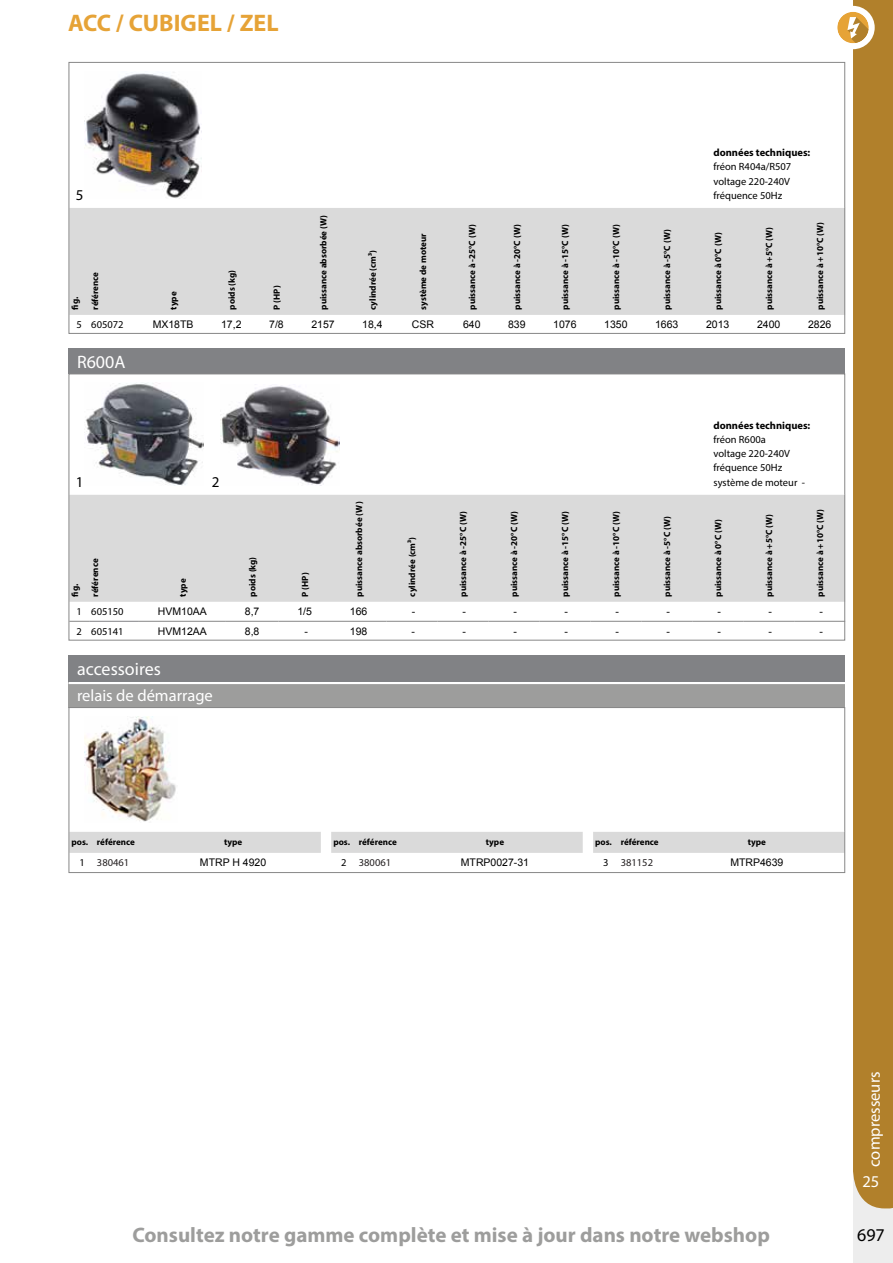
<style>
.page{position:relative;width:893px;height:1263px;background:#fff}
.page>*{position:absolute;margin:0;border:0;box-sizing:border-box;transform-origin:0 0}
.t1{font:700 24px "Myriad Pro";color:#e6a337}
.t2{font:700 21px "Myriad Pro";color:#9d9d9c}
.t3{font:18px "Myriad Pro";color:#fff}
.t4{font:18px "Myriad Pro";color:#000}
.t5{font:16.5px "Myriad Pro";color:#fff}
.t6{font:15px "Myriad Pro";color:#000}
.t7{font:10.5px "Arial";color:#000}
.t8{font:10.5px/14.2px "Myriad Pro";color:#000}
.t9{font:700 10.5px "Myriad Pro";color:#000}
.t10{font:10.5px "Myriad Pro";color:#231f20}
.t11{font:700 9px "Myriad Pro";color:#000}
.s1{color:#000}
</style>
<div class="page">
<div style="left:853px;top:0;width:40px;height:1263px;background:#ededed"></div>
<div style="left:853px;top:0;width:40px;height:1208px;background:#b1802b"></div>
<div style="left:831px;top:6px;width:44px;height:43px;background:#fff;border-radius:50%"></div>
<div style="left:837px;top:12px;width:32px;height:31px;background:#e6a337;border-radius:50%"></div>
<svg style="left:847px;top:17px;width:22px;height:26px"></svg>
<img style="left:84px;top:72px;width:117px;height:127px">
<div style="left:69px;top:62px;width:776px;height:146px;border:1px solid #878787"></div>
<div style="left:71px;top:209px;width:772px;height:106px;background:#dadada"></div>
<div style="left:69px;top:207px;width:776px;height:127px;border:1px solid #878787"></div>
<div style="left:69px;top:348px;width:776px;height:26px;background:#818285"></div>
<img style="left:85px;top:383px;width:118px;height:103px">
<img style="left:220px;top:385px;width:119px;height:101px">
<div style="left:71px;top:496px;width:772px;height:106px;background:#dadada"></div>
<svg style="left:71px;top:621px;width:18px;height:1px"></svg>
<hr style="left:139px;top:621px;width:87px;height:1px;background:#878787">
<hr style="left:226px;top:621px;width:52px;height:1px;background:#878787">
<hr style="left:278px;top:621px;width:53px;height:1px;background:#878787">
<hr style="left:331px;top:621px;width:55px;height:1px;background:#878787">
<hr style="left:386px;top:621px;width:51px;height:1px;background:#878787">
<hr style="left:437px;top:621px;width:51px;height:1px;background:#878787">
<hr style="left:488px;top:621px;width:51px;height:1px;background:#878787">
<hr style="left:539px;top:621px;width:51px;height:1px;background:#878787">
<hr style="left:590px;top:621px;width:51px;height:1px;background:#878787">
<hr style="left:641px;top:621px;width:51px;height:1px;background:#878787">
<hr style="left:692px;top:621px;width:51px;height:1px;background:#878787">
<hr style="left:743px;top:621px;width:51px;height:1px;background:#878787">
<hr style="left:794px;top:621px;width:51px;height:1px;background:#878787">
<hr style="left:89px;top:621px;width:50px;height:1px;background:#818285">
<div style="left:69px;top:655px;width:776px;height:28px;background:#818285"></div>
<div style="left:69px;top:683px;width:776px;height:24px;background:#9d9d9c"></div>
<hr style="left:69px;top:682px;width:776px;height:2px;background:#fff">
<img style="left:84px;top:716px;width:92px;height:106px">
<div style="left:69px;top:707px;width:776px;height:125px;border:1px solid #878787"></div>
<div style="left:71px;top:833px;width:250px;height:20px;background:#dadada"></div>
<div style="left:331px;top:833px;width:252px;height:20px;background:#dadada"></div>
<div style="left:593px;top:833px;width:250px;height:20px;background:#dadada"></div>
<div style="left:69px;top:831px;width:776px;height:42px;border:1px solid #878787"></div>
<h1 class="t1" style="left:68px;top:7px;width:212px">ACC / CUBIGEL / ZEL</h1>
<h3 class="t6" style="left:76px;top:186px;width:9px">5</h3>
<p class="t11" style="left:69px;top:310px;width:14px;rotate:-90deg">fig.</p>
<p class="t11" style="left:89px;top:310px;width:39px;rotate:-90deg">référence</p>
<p class="t11" style="left:168px;top:310px;width:20px;rotate:-90deg">type</p>
<p class="t11" style="left:226px;top:310px;width:41px;rotate:-90deg">poids (kg)</p>
<p class="t11" style="left:271px;top:310px;width:26px;rotate:-90deg">P (HP)</p>
<p class="t11" style="left:317px;top:310px;width:96px;rotate:-90deg">puissance absorbée (W)</p>
<p class="t11" style="left:367px;top:310px;width:61px;rotate:-90deg">cylindrée (cm³)</p>
<p class="t9" style="left:713px;top:146px;width:98px">données techniques:</p>
<p class="t8" style="left:713px;top:160px;width:79px">fréon R404a/R507 voltage 220-240V fréquence 50Hz</p>
<p class="t11" style="left:417px;top:310px;width:78px;rotate:-90deg">système de moteur</p>
<p class="t11" style="left:466px;top:310px;width:87px;rotate:-90deg">puissance à -25°C (W)</p>
<p class="t11" style="left:511px;top:310px;width:87px;rotate:-90deg">puissance à -20°C (W)</p>
<p class="t11" style="left:559px;top:310px;width:87px;rotate:-90deg">puissance à -15°C (W)</p>
<p class="t11" style="left:610px;top:310px;width:87px;rotate:-90deg">puissance à -10°C (W)</p>
<p class="t11" style="left:661px;top:310px;width:82px;rotate:-90deg">puissance à -5°C (W)</p>
<p class="t11" style="left:712px;top:310px;width:79px;rotate:-90deg">puissance à 0°C (W)</p>
<p class="t11" style="left:763px;top:310px;width:84px;rotate:-90deg">puissance à +5°C (W)</p>
<p class="t11" style="left:814px;top:310px;width:89px;rotate:-90deg">puissance à +10°C (W)</p>
<p class="t8" style="left:77px;top:318px;width:49px">5 605072</p>
<p class="t7" style="left:153px;top:318px;width:42px">MX18TB</p>
<p class="t7" style="left:221px;top:318px;width:22px">17,2</p>
<p class="t7" style="left:269px;top:318px;width:16px">7/8</p>
<p class="t7" style="left:311px;top:318px;width:25px">2157</p>
<p class="t7" style="left:362px;top:318px;width:22px">18,4</p>
<p class="t7" style="left:412px;top:318px;width:24px">CSR</p>
<p class="t7" style="left:463px;top:318px;width:19px">640</p>
<p class="t7" style="left:508px;top:318px;width:19px">839</p>
<p class="t7" style="left:553px;top:318px;width:25px">1076</p>
<p class="t7" style="left:604px;top:318px;width:25px">1350</p>
<p class="t7" style="left:655px;top:318px;width:25px">1663</p>
<p class="t7" style="left:706px;top:318px;width:25px">2013</p>
<p class="t7" style="left:757px;top:318px;width:25px">2400</p>
<p class="t7" style="left:808px;top:318px;width:25px">2826</p>
<h3 class="t3" style="left:77px;top:351px;width:50px">R600A</h3>
<h3 class="t6" style="left:76px;top:473px;width:9px">1</h3>
<h3 class="t6" style="left:212px;top:473px;width:9px">2</h3>
<p class="t11" style="left:69px;top:597px;width:14px;rotate:-90deg">fig.</p>
<p class="t11" style="left:89px;top:597px;width:39px;rotate:-90deg">référence</p>
<p class="t11" style="left:177px;top:597px;width:20px;rotate:-90deg">type</p>
<p class="t11" style="left:247px;top:597px;width:41px;rotate:-90deg">poids (kg)</p>
<p class="t11" style="left:299px;top:597px;width:26px;rotate:-90deg">P (HP)</p>
<p class="t11" style="left:353px;top:597px;width:96px;rotate:-90deg">puissance absorbée (W)</p>
<p class="t11" style="left:406px;top:597px;width:61px;rotate:-90deg">cylindrée (cm³)</p>
<p class="t9" style="left:713px;top:418px;width:98px">données techniques:</p>
<p class="t8" style="left:713px;top:432px;width:93px">fréon R600a<br>voltage 220-240V fréquence 50Hz système de moteur -</p>
<p class="t11" style="left:457px;top:597px;width:87px;rotate:-90deg">puissance à -25°C (W)</p>
<p class="t11" style="left:508px;top:597px;width:87px;rotate:-90deg">puissance à -20°C (W)</p>
<p class="t11" style="left:559px;top:597px;width:87px;rotate:-90deg">puissance à -15°C (W)</p>
<p class="t11" style="left:610px;top:597px;width:87px;rotate:-90deg">puissance à -10°C (W)</p>
<p class="t11" style="left:661px;top:597px;width:82px;rotate:-90deg">puissance à -5°C (W)</p>
<p class="t11" style="left:712px;top:597px;width:79px;rotate:-90deg">puissance à 0°C (W)</p>
<p class="t11" style="left:763px;top:597px;width:84px;rotate:-90deg">puissance à +5°C (W)</p>
<p class="t11" style="left:814px;top:597px;width:89px;rotate:-90deg">puissance à +10°C (W)</p>
<p class="t8" style="left:77px;top:604px;width:49px">1 605150</p>
<p class="t7" style="left:158px;top:605px;width:51px">HVM10AA</p>
<p class="t7" style="left:245px;top:605px;width:16px">8,7</p>
<p class="t7" style="left:297px;top:605px;width:16px">1/5</p>
<p class="t7" style="left:350px;top:605px;width:19px">166</p>
<p class="t7" style="left:412px;top:605px;width:5px">-</p>
<p class="t7" style="left:463px;top:605px;width:5px">-</p>
<p class="t7" style="left:514px;top:605px;width:5px">-</p>
<p class="t7" style="left:565px;top:605px;width:5px">-</p>
<p class="t7" style="left:615px;top:605px;width:5px">-</p>
<p class="t7" style="left:666px;top:605px;width:5px">-</p>
<p class="t7" style="left:717px;top:605px;width:5px">-</p>
<p class="t7" style="left:768px;top:605px;width:5px">-</p>
<p class="t7" style="left:819px;top:605px;width:5px">-</p>
<p class="t8" style="left:77px;top:624px;width:49px">2 605141</p>
<p class="t7" style="left:158px;top:624px;width:51px">HVM12AA</p>
<p class="t7" style="left:245px;top:624px;width:16px">8,8</p>
<p class="t7" style="left:304px;top:624px;width:5px">-</p>
<p class="t7" style="left:350px;top:624px;width:19px">198</p>
<p class="t7" style="left:412px;top:624px;width:5px">-</p>
<p class="t7" style="left:463px;top:624px;width:5px">-</p>
<p class="t7" style="left:514px;top:624px;width:5px">-</p>
<p class="t7" style="left:564px;top:624px;width:5px">-</p>
<p class="t7" style="left:615px;top:624px;width:5px">-</p>
<p class="t7" style="left:666px;top:624px;width:5px">-</p>
<p class="t7" style="left:717px;top:624px;width:5px">-</p>
<p class="t7" style="left:768px;top:624px;width:5px">-</p>
<p class="t7" style="left:819px;top:624px;width:5px">-</p>
<h3 class="t3" style="left:77px;top:657px;width:85px">accessoires</h3>
<h3 class="t5" style="left:77px;top:686px;width:137px">relais de démarrage</h3>
<p class="t11" style="left:71px;top:836px;width:65px">pos. référence</p>
<p class="t11" style="left:224px;top:836px;width:20px">type</p>
<p class="t10" style="left:79px;top:856px;width:51px"><span class="s1">1</span> 380461</p>
<p class="t7" style="left:200px;top:856px;width:68px">MTRP H 4920</p>
<p class="t11" style="left:333px;top:836px;width:65px">pos. référence</p>
<p class="t11" style="left:486px;top:836px;width:20px">type</p>
<p class="t10" style="left:341px;top:856px;width:51px"><span class="s1">2</span> 380061</p>
<p class="t7" style="left:461px;top:856px;width:70px">MTRP0027-31</p>
<p class="t11" style="left:595px;top:836px;width:65px">pos. référence</p>
<p class="t11" style="left:748px;top:836px;width:20px">type</p>
<p class="t10" style="left:603px;top:856px;width:51px"><span class="s1">3</span> 381152</p>
<p class="t7" style="left:730px;top:856px;width:55px">MTRP4639</p>
<h3 class="t5" style="left:864px;top:1167px;width:97px;rotate:-90deg">compresseurs</h3>
<h3 class="t5" style="left:862px;top:1171px;width:18px">25</h3>
<h2 class="t2" style="left:132px;top:1221px;width:639px">Consultez notre gamme complète et mise à jour dans notre webshop</h2>
<h3 class="t4" style="left:857px;top:1224px;width:29px">697</h3>
</div>
